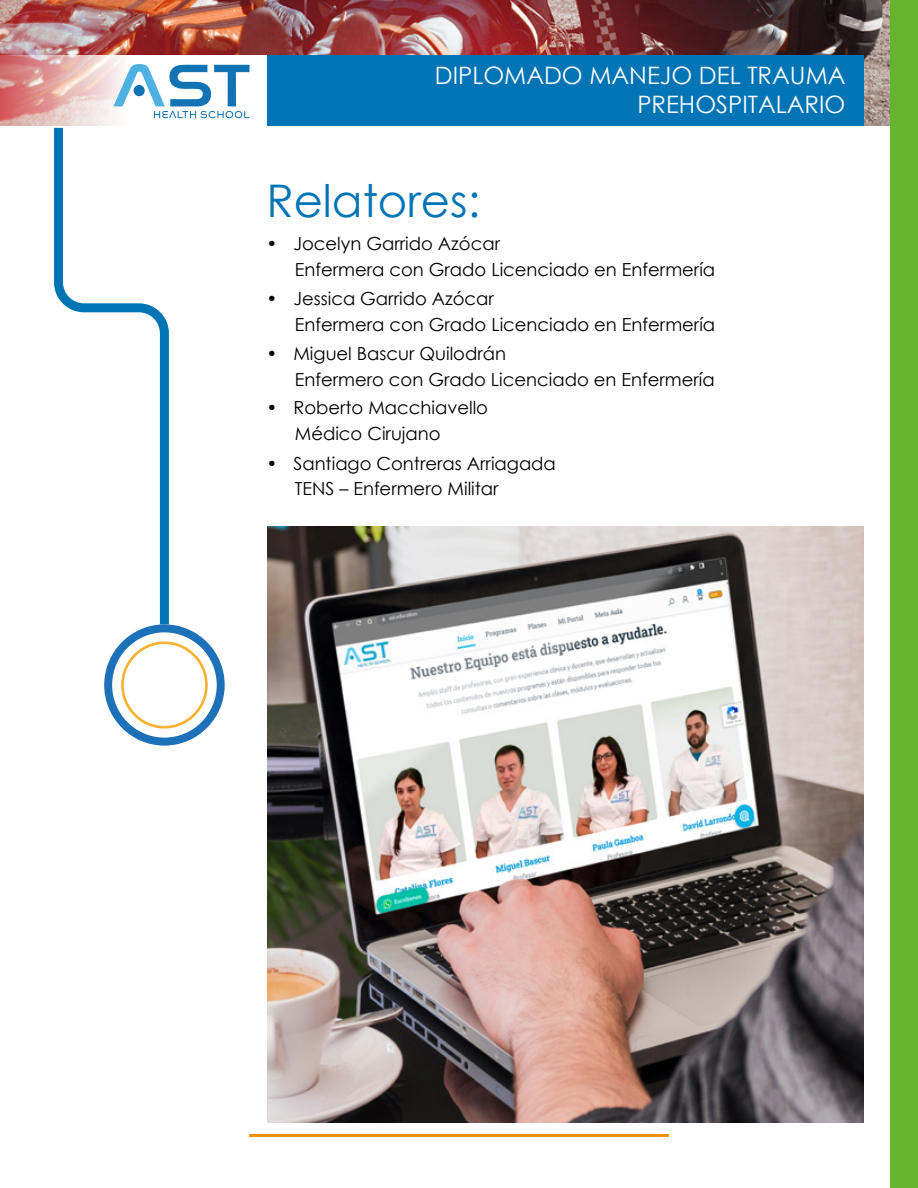
<style>
.page{position:relative;width:918px;height:1188px;background:#fff}
.page>*{position:absolute;margin:0;border:0;box-sizing:border-box;transform-origin:0 0}
.t1{font:45px "Century Gothic";color:#0074b5}
.t2{font:24px/28.8px "Century Gothic";color:#fff;text-align:right}
.t3{font:18px "Century Gothic";color:#000}
</style>
<div class="page">
<hr style="left:249px;top:1134px;width:420px;height:3px;background:#f39207">
<img style="left:267px;top:527px;width:597px;height:596px">
<img style="left:0;top:0;width:890px;height:126px">
<svg style="left:0;top:55px;width:268px;height:71px"></svg>
<div style="left:268px;top:55px;width:596px;height:71px;background:#0074b4"></div>
<svg style="left:113px;top:64px;width:137px;height:54px"></svg>
<div style="left:890px;top:0;width:28px;height:1188px;background:#65b32e"></div>
<svg style="left:104px;top:625px;width:121px;height:121px"></svg>
<svg style="left:50px;top:119px;width:123px;height:514px"></svg>
<h2 class="t2" style="left:435px;top:60px;width:412px">DIPLOMADO MANEJO DEL TRAUMA<br>PREHOSPITALARIO</h2>
<h1 class="t1" style="left:266px;top:169px;width:215px">Relatores:</h1>
<p class="t3" style="left:266px;top:231px;width:235px">• Jocelyn Garrido Azócar</p>
<p class="t3" style="left:295px;top:257px;width:422px">Enfermera con Grado Licenciado en Enfermería</p>
<p class="t3" style="left:266px;top:286px;width:229px">• Jessica Garrido Azócar</p>
<p class="t3" style="left:295px;top:312px;width:422px">Enfermera con Grado Licenciado en Enfermería</p>
<p class="t3" style="left:266px;top:341px;width:241px">• Miguel Bascur Quilodrán</p>
<p class="t3" style="left:295px;top:367px;width:421px">Enfermero con Grado Licenciado en Enfermería</p>
<p class="t3" style="left:266px;top:395px;width:223px">• Roberto Macchiavello</p>
<p class="t3" style="left:295px;top:421px;width:147px">Médico Cirujano</p>
<p class="t3" style="left:266px;top:451px;width:291px">• Santiago Contreras Arriagada</p>
<p class="t3" style="left:295px;top:476px;width:205px">TENS – Enfermero Militar</p>
</div>
